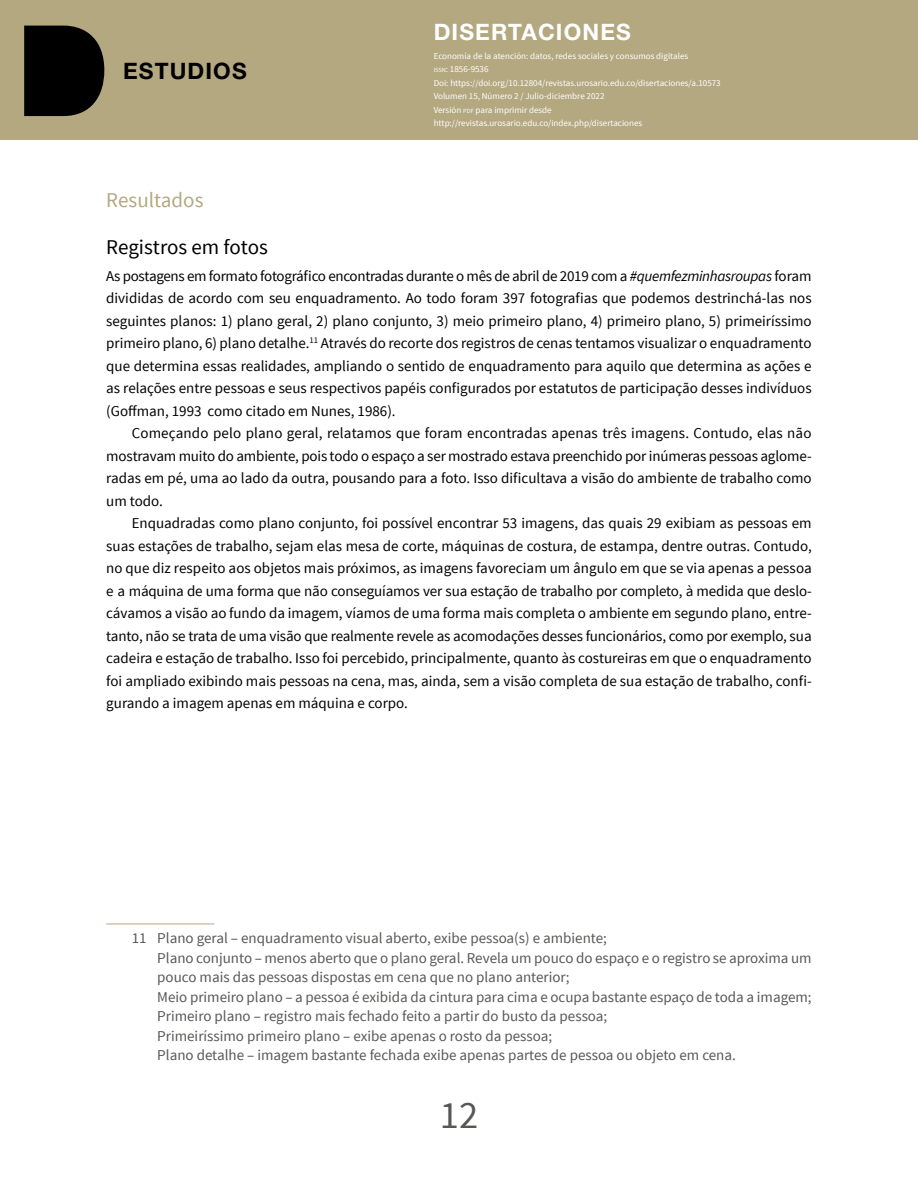
<style>
.page{position:relative;width:918px;height:1188px;background:#fff}
.page>*{position:absolute;margin:0;border:0;box-sizing:border-box;transform-origin:0 0}
.t1{font:38.4px "Source Sans Pro";color:#575756}
.t2{font:700 22.65px "Helvetica Neue LT Std";letter-spacing:.05em;color:#fff}
.t3{font:700 22.65px "Helvetica Neue LT Std";letter-spacing:.05em;color:#000}
.t4{font:21px "Source Sans Pro";color:#000}
.t5{font:21px "Source Sans Pro";color:#b4a881}
.t6{font:15px/22.5px "Source Sans Pro";color:#000;text-align:justify}
.t7{font:15px/19.5px "Source Sans Pro";color:#575756}
.t8{font:9px/13.5px "Source Sans Pro";color:#fff}
.s1{font-size:6.3px}
.s2{font-style:italic}
</style>
<div class="page">
<div style="left:0;top:0;width:918px;height:139px;background:#b4a881"></div>
<svg style="left:24px;top:26px;width:80px;height:90px;background:#100f0b"></svg>
<hr style="left:106px;top:924px;width:108px;height:1px;background:#b4a881">
<h2 class="t3" style="left:123px;top:57px;width:125px">ESTUDIOS</h2>
<h2 class="t2" style="left:434px;top:18px;width:199px">DISERTACIONES</h2>
<p class="t8" style="left:434px;top:49px;width:289px">Economía de la atención: datos, redes sociales y consumos digitales<br><span class="s1">ISSN</span>: 1856-9536<br>Doi: https://doi.org/10.12804/revistas.urosario.edu.co/disertaciones/a.10573<br>Volumen 15, Número 2 / Julio-diciembre 2022<br>Versión <span class="s1">PDF</span> para imprimir desde http://revistas.urosario.edu.co/index.php/disertaciones</p>
<h3 class="t5" style="left:106px;top:187px;width:99px">Resultados</h3>
<h3 class="t4" style="left:106px;top:234px;width:163px">Registros em fotos</h3>
<p class="t6" style="left:106px;top:265px;width:707px">As postagens em formato fotográfico encontradas durante o mês de abril de 2019 com a <span class="s2">#quemfezminhasroupas</span> foram divididas de acordo com seu enquadramento. Ao todo foram 397 fotografias que podemos destrinchá-las nos seguintes planos: 1) plano geral, 2) plano conjunto, 3) meio primeiro plano, 4) primeiro plano, 5) primeiríssimo primeiro plano, 6) plano detalhe.<sup>11</sup> Através do recorte dos registros de cenas tentamos visualizar o enquadramento que determina essas realidades, ampliando o sentido de enquadramento para aquilo que determina as ações e as relações entre pessoas e seus respectivos papéis configurados por estatutos de participação desses indivíduos (Goffman, 1993 como citado em Nunes, 1986).</p>
<p class="t6" style="left:106px;top:422px;width:707px;text-indent:26px">Começando pelo plano geral, relatamos que foram encontradas apenas três imagens. Contudo, elas não mostravam muito do ambiente, pois todo o espaço a ser mostrado estava preenchido por inúmeras pessoas aglome&shy;radas em pé, uma ao lado da outra, pousando para a foto. Isso dificultava a visão do ambiente de trabalho como um todo.</p>
<p class="t6" style="left:106px;top:512px;width:707px;text-indent:26px">Enquadradas como plano conjunto, foi possível encontrar 53 imagens, das quais 29 exibiam as pessoas em suas estações de trabalho, sejam elas mesa de corte, máquinas de costura, de estampa, dentre outras. Contudo, no que diz respeito aos objetos mais próximos, as imagens favoreciam um ângulo em que se via apenas a pessoa e a máquina de uma forma que não conseguíamos ver sua estação de trabalho por completo, à medida que deslo&shy;cávamos a visão ao fundo da imagem, víamos de uma forma mais completa o ambiente em segundo plano, entre&shy;tanto, não se trata de uma visão que realmente revele as acomodações desses funcionários, como por exemplo, sua cadeira e estação de trabalho. Isso foi percebido, principalmente, quanto às costureiras em que o enquadramento foi ampliado exibindo mais pessoas na cena, mas, ainda, sem a visão completa de sua estação de trabalho, confi&shy;gurando a imagem apenas em máquina e corpo.</p>
<p class="t7" style="left:157px;top:929px;width:656px;text-indent:-26px">11 Plano geral – enquadramento visual aberto, exibe pessoa(s) e ambiente;<br>Plano conjunto – menos aberto que o plano geral. Revela um pouco do espaço e o registro se aproxima um pouco mais das pessoas dispostas em cena que no plano anterior;<br>Meio primeiro plano – a pessoa é exibida da cintura para cima e ocupa bastante espaço de toda a imagem; Primeiro plano – registro mais fechado feito a partir do busto da pessoa;<br>Primeiríssimo primeiro plano – exibe apenas o rosto da pessoa;<br>Plano detalhe – imagem bastante fechada exibe apenas partes de pessoa ou objeto em cena.</p>
<h1 class="t1" style="left:440px;top:1092px;width:40px">12</h1>
</div>
